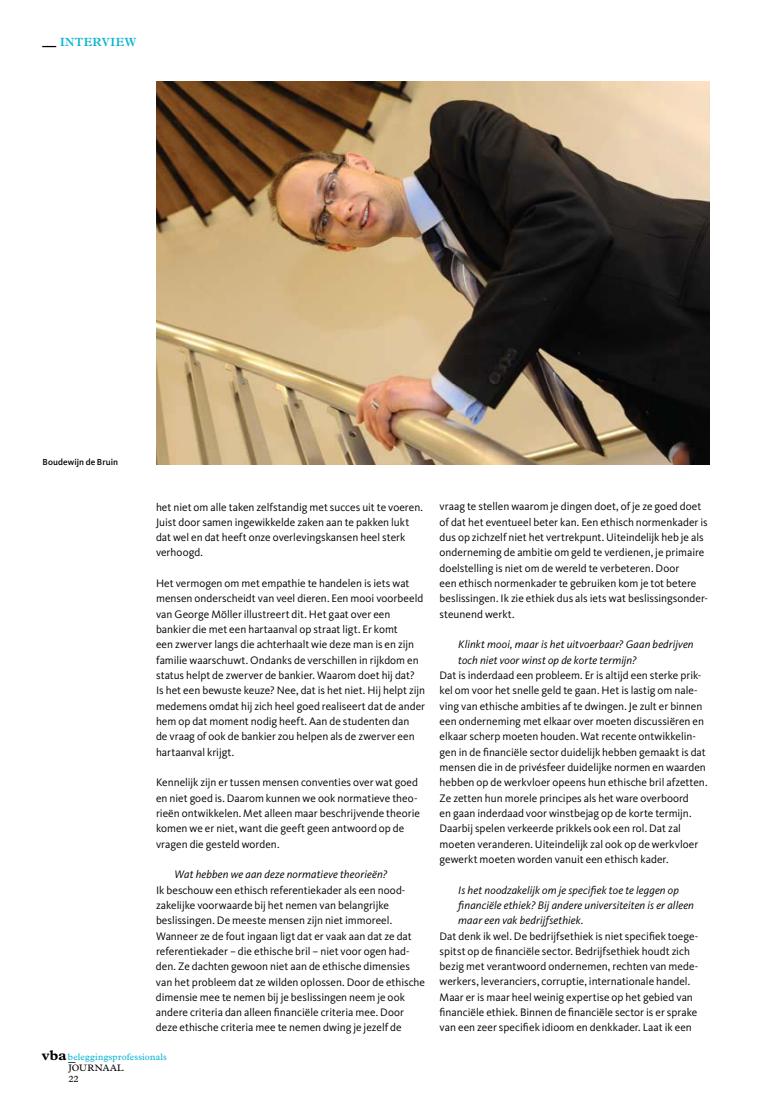
<style>
.page{position:relative;width:780px;height:1117px;background:#fff}
.page>*{position:absolute;margin:0;border:0;box-sizing:border-box;transform-origin:0 0}
.t1{font:700 14.25px "Plantin";color:#000}
.t2{font:600 11.88px "Plantin";letter-spacing:.03em;color:#00b3d1}
.t3{font:11.25px/15.2px "Kievit OT";color:#000}
.t4{font:italic 11.25px/15.2px "Kievit OT";letter-spacing:.01em;color:#000}
.t5{font:9.38px "Plantin";letter-spacing:.02em;color:#00b3d1}
.t6{font:9.38px/10.6px "Plantin";letter-spacing:.025em;color:#000}
.t7{font:500 9px "Kievit OT";letter-spacing:.01em;color:#000}
.s1{font-size:13.75px;color:#000}
.s2{font-weight:700;font-size:14.25px;color:#000}
</style>
<div class="page">
<img style="left:156px;top:81px;width:553px;height:383px">
<p class="t2" style="left:43px;top:35px;width:95px"><span class="s1">—</span> INTERVIEW</p>
<p class="t7" style="left:43px;top:456px;width:77px">Boudewijn de Bruin</p>
<p class="t3" style="left:156px;top:499px;width:268px">het niet om alle taken zelfstandig met succes uit te voeren.<br>Juist door samen ingewikkelde zaken aan te pakken lukt dat wel en dat heeft onze overlevingskansen heel sterk verhoogd.</p>
<p class="t3" style="left:156px;top:575px;width:270px">Het vermogen om met empathie te handelen is iets wat mensen onderscheidt van veel dieren. Een mooi voorbeeld van George Möller illustreert dit. Het gaat over een bankier die met een hartaanval op straat ligt. Er komt<br>een zwerver langs die achterhaalt wie deze man is en zijn familie waarschuwt. Ondanks de verschillen in rijkdom en status helpt de zwerver de bankier. Waarom doet hij dat?<br>Is het een bewuste keuze? Nee, dat is het niet. Hij helpt zijn medemens omdat hij zich heel goed realiseert dat de ander hem op dat moment nodig heeft. Aan de studenten dan<br>de vraag of ook de bankier zou helpen als de zwerver een hartaanval krijgt.</p>
<p class="t3" style="left:156px;top:775px;width:265px">Kennelijk zijn er tussen mensen conventies over wat goed en niet goed is. Daarom kunnen we ook normatieve theo&shy;rieën ontwikkelen. Met alleen maar beschrijvende theorie komen we er niet, want die geeft geen antwoord op de vragen die gesteld worden.</p>
<p class="t4" style="left:175px;top:866px;width:214px">Wat hebben we aan deze normatieve theorieën?</p>
<p class="t3" style="left:156px;top:882px;width:270px">Ik beschouw een ethisch referentiekader als een nood&shy;zakelijke voorwaarde bij het nemen van belangrijke beslissingen. De meeste mensen zijn niet immoreel.<br>Wanneer ze de fout ingaan ligt dat er vaak aan dat ze dat referentiekader – die ethische bril – niet voor ogen had&shy;den. Ze dachten gewoon niet aan de ethische dimensies van het probleem dat ze wilden oplossen. Door de ethische dimensie mee te nemen bij je beslissingen neem je ook andere criteria dan alleen financiële criteria mee. Door deze ethische criteria mee te nemen dwing je jezelf de</p>
<p class="t5" style="left:42px;top:1051px;width:127px"><span class="s2">vba</span>beleggingsprofessionals</p>
<p class="t1" style="left:69px;top:1047px;width:9px">_</p>
<p class="t6" style="left:68px;top:1062px;width:57px">JOURNAAL<br>22</p>
<p class="t3" style="left:439px;top:499px;width:270px">vraag te stellen waarom je dingen doet, of je ze goed doet of dat het eventueel beter kan. Een ethisch normenkader is dus op zichzelf niet het vertrekpunt. Uiteindelijk heb je als onderneming de ambitie om geld te verdienen, je primaire doelstelling is niet om de wereld te verbeteren. Door<br>een ethisch normenkader te gebruiken kom je tot betere beslissingen. Ik zie ethiek dus als iets wat beslissingsonder&shy;steunend werkt.</p>
<p class="t4" style="left:458px;top:637px;width:237px">Klinkt mooi, maar is het uitvoerbaar? Gaan bedrijven toch niet voor winst op de korte termijn?</p>
<p class="t3" style="left:439px;top:667px;width:269px">Dat is inderdaad een probleem. Er is altijd een sterke prik&shy;kel om voor het snelle geld te gaan. Het is lastig om nale&shy;ving van ethische ambities af te dwingen. Je zult er binnen een onderneming met elkaar over moeten discussiëren en elkaar scherp moeten houden. Wat recente ontwikkelin&shy;gen in de financiële sector duidelijk hebben gemaakt is dat mensen die in de privésfeer duidelijke normen en waarden hebben op de werkvloer opeens hun ethische bril afzetten.<br>Ze zetten hun morele principes als het ware overboord<br>en gaan inderdaad voor winstbejag op de korte termijn.<br>Daarbij spelen verkeerde prikkels ook een rol. Dat zal moeten veranderen. Uiteindelijk zal ook op de werkvloer gewerkt moeten worden vanuit een ethisch kader.</p>
<p class="t4" style="left:458px;top:881px;width:237px">Is het noodzakelijk om je specifiek toe te leggen op financiële ethiek? Bij andere universiteiten is er alleen maar een vak bedrijfsethiek.</p>
<p class="t3" style="left:439px;top:928px;width:260px">Dat denk ik wel. De bedrijfsethiek is niet specifiek toege&shy;spitst op de financiële sector. Bedrijfsethiek houdt zich bezig met verantwoord ondernemen, rechten van mede&shy;werkers, leveranciers, corruptie, internationale handel.<br>Maar er is maar heel weinig expertise op het gebied van financiële ethiek. Binnen de financiële sector is er sprake van een zeer specifiek idioom en denkkader. Laat ik een</p>
</div>
